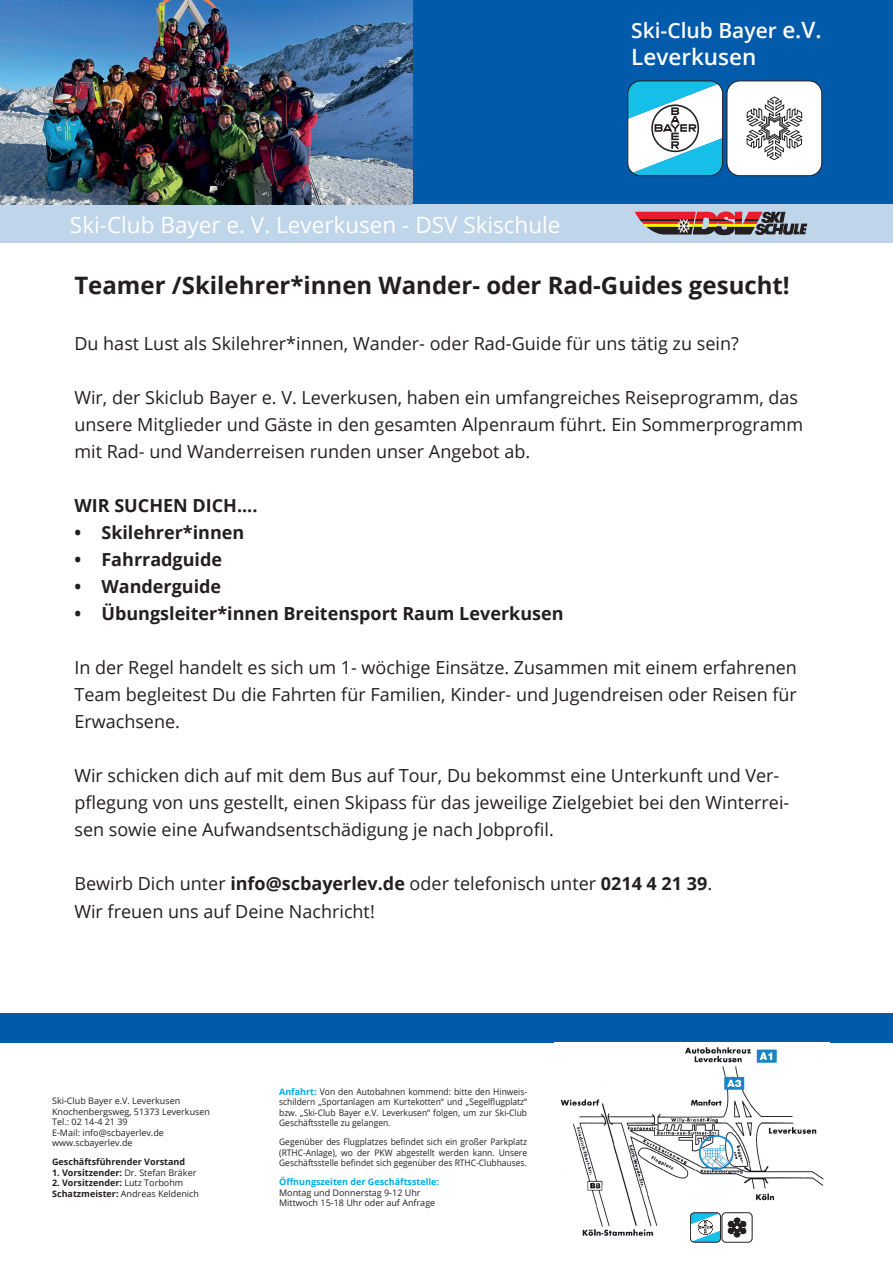
<style>
.page{position:relative;width:893px;height:1263px;background:#fff}
.page>*{position:absolute;margin:0;border:0;box-sizing:border-box;transform-origin:0 0}
.t1{font:700 24px "Open Sans";color:#231f20}
.t2{font:22.5px "Open Sans";color:#fff}
.t3{font:600 22.5px "Open Sans";color:#fff}
.t4{font:600 21px "Open Sans";color:#fff}
.t5{font:18px/27px "Open Sans";color:#231f20}
.t6{font:700 18px "Open Sans";color:#231f20}
.t7{font:9px/10.5px "Open Sans";color:#231f20;text-align:justify;scale:.94 1}
.t8{font:9px/10.5px "Open Sans";color:#231f20}
.t9{font:700 9px/10.5px "Open Sans";color:#231f20}
.t10{font:700 9px "Open Sans";color:#00abe5}
.s1{font-size:22.5px}
.s2{font-weight:700}
.s3{font-weight:400}
.s4{font-weight:700;color:#00abe5}
</style>
<div class="page">
<div style="left:0;top:0;width:893px;height:243px;background:#015aaa"></div>
<div style="left:727px;top:81px;width:95px;height:95px;background:#fff;border-radius:13px"></div>
<div style="left:727px;top:81px;width:95px;height:95px;border:1px solid #231f20;border-radius:13px"></div>
<svg style="left:628px;top:81px;width:95px;height:95px;background:#8dcfe1"></svg>
<svg style="left:746px;top:96px;width:57px;height:65px"></svg>
<div style="left:0;top:205px;width:893px;height:38px;background:#bfd5e9"></div>
<svg style="left:635px;top:211px;width:172px;height:24px"></svg>
<div style="left:0;top:1013px;width:893px;height:29px;background:#015aaa"></div>
<img style="left:560px;top:1047px;width:264px;height:195px">
<div style="left:722px;top:1213px;width:30px;height:29px;background:#fff;border-radius:4px"></div>
<div style="left:722px;top:1212px;width:30px;height:30px;border:1px solid #231f20;border-radius:4px"></div>
<div style="left:690px;top:1212px;width:31px;height:30px;border:1px solid #231f20;border-radius:4px"></div>
<svg style="left:690px;top:1213px;width:31px;height:29px"></svg>
<svg style="left:728px;top:1217px;width:18px;height:20px"></svg>
<img style="left:0;top:0;width:412px;height:205px">
<p class="t2" style="left:70px;top:209px;width:492px">Ski-Club Bayer e. V. Leverkusen - DSV Skischule</p>
<p class="t4" style="left:631px;top:16px;width:192px">Ski-Club Bayer <span class="s1">e.V.</span></p>
<p class="t3" style="left:631px;top:42px;width:127px">Leverkusen</p>
<h1 class="t1" style="left:74px;top:268px;width:717px">Teamer /Skilehrer*innen Wander- oder Rad-Guides gesucht!</h1>
<p class="t5" style="left:74px;top:329px;width:666px">Du hast Lust als Skilehrer*innen, Wander- oder Rad-Guide für uns tätig zu sein?</p>
<p class="t5" style="left:74px;top:383px;width:730px">Wir, der Skiclub Bayer e. V. Leverkusen, haben ein umfangreiches Reiseprogramm, das unsere Mitglieder und Gäste in den gesamten Alpenraum führt. Ein Sommerprogramm mit Rad- und Wanderreisen runden unser Angebot ab.</p>
<p class="t6" style="left:74px;top:492px;width:185px">WIR SUCHEN DICH....</p>
<p class="t6" style="left:74px;top:519px;width:171px">• Skilehrer*innen</p>
<p class="t6" style="left:74px;top:546px;width:149px">• Fahrradguide</p>
<p class="t6" style="left:74px;top:573px;width:148px">• Wanderguide</p>
<p class="t6" style="left:74px;top:600px;width:491px">• Übungsleiter*innen Breitensport Raum Leverkusen</p>
<p class="t5" style="left:74px;top:653px;width:724px;text-align:justify">In der Regel handelt es sich um 1- wöchige Einsätze. Zusammen mit einem erfahrenen Team begleitest Du die Fahrten für Familien, Kinder- und Jugendreisen oder Reisen für Erwachsene.</p>
<p class="t5" style="left:74px;top:761px;width:716px">Wir schicken dich auf mit dem Bus auf Tour, Du bekommst eine Unterkunft und Ver&shy;pflegung von uns gestellt, einen Skipass für das jeweilige Zielgebiet bei den Winterrei&shy;sen sowie eine Aufwandsentschädigung je nach Jobprofil.</p>
<p class="t5" style="left:74px;top:868px;width:639px;line-height:28.8px">Bewirb Dich unter <span class="s2">info@scbayerlev.de</span> oder telefonisch unter <span class="s2">0214 4 21 39</span>.<br>Wir freuen uns auf Deine Nachricht!</p>
<p class="t8" style="left:52px;top:1095px;width:160px">Ski-Club Bayer e.V. Leverkusen<br>Knochenbergsweg, 51373 Leverkusen<br>Tel.: 02 14-4 21 39<br>E-Mail: info@scbayerlev.de www.scbayerlev.de</p>
<p class="t9" style="left:52px;top:1156px;width:135px">Geschäftsführender Vorstand</p>
<p class="t9" style="left:52px;top:1167px;width:146px">1. Vorsitzender: <span class="s3">Dr. Stefan Bräker</span></p>
<p class="t9" style="left:52px;top:1177px;width:148px">2. Vorsitzender: <span class="s3">Lutz Torbohm<br></span>Schatzmeister: <span class="s3">Andreas Keldenich</span></p>
<p class="t7" style="left:279px;top:1086px;width:265px"><span class="s4">Anfahrt:</span> Von den Autobahnen kommend: bitte den Hinweis&shy;schildern „Sportanlagen am Kurtekotten“ und „Segelflugplatz“ bzw. „Ski-Club Bayer e.V. Leverkusen“ folgen, um zur Ski-Club Geschäftsstelle zu gelangen.</p>
<p class="t7" style="left:279px;top:1136px;width:265px">Gegenüber des Flugplatzes befindet sich ein großer Parkplatz (RTHC-Anlage), wo der PKW abgestellt werden kann. Unsere Geschäftsstelle befindet sich gegenüber des RTHC-Clubhauses.</p>
<p class="t10" style="left:279px;top:1175px;width:162px">Öffnungszeiten der Geschäftsstelle:</p>
<p class="t8" style="left:279px;top:1187px;width:158px">Montag und Donnerstag 9-12 Uhr<br>Mittwoch 15-18 Uhr oder auf Anfrage</p>
</div>
